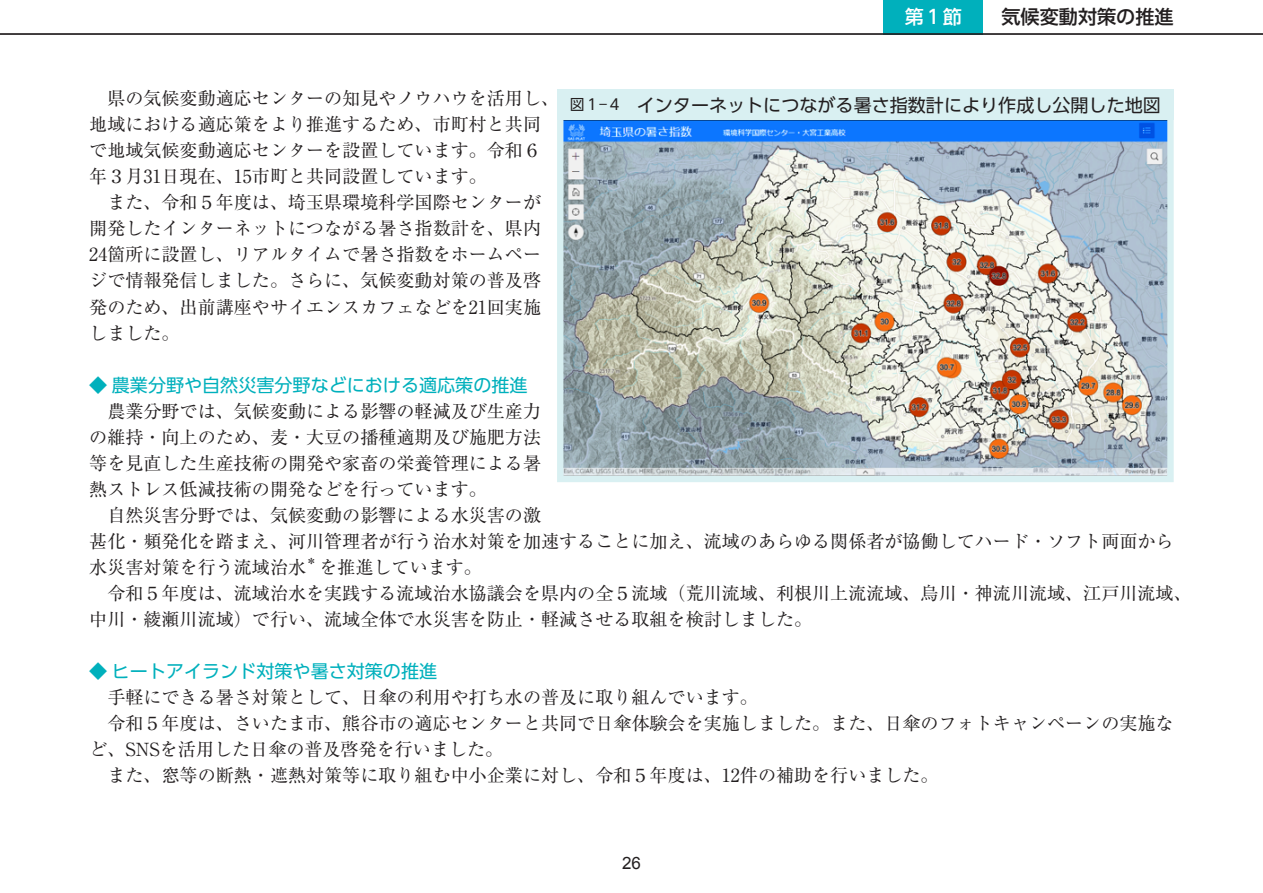
<style>
.page{position:relative;width:1263px;height:893px;background:#fff}
.page>*{position:absolute;margin:0;border:0;box-sizing:border-box;transform-origin:0 0}
.t1{font:500 19.2px "UD Shin Go Pro";color:#231f20}
.t2{font:500 19.2px "UD Shin Go Pro";color:#fff}
.t3{font:18px/26.1px "Ryumin Pro";color:#231f20}
.t4{font:18px "UD Shin Go Pro";color:#00b0bc}
.t5{font:18px "UD Shin Go Pro";color:#231f20}
.t6{font:16.95px "Arial";color:#231f20}
.t7{font:10.5px "Ryumin Pro";color:#231f20}
.s1{font-weight:300}
.s2{font-size:14.85px}
</style>
<div class="page">
<div style="left:883px;top:0;width:100px;height:34px;background:#00b0bc"></div>
<hr style="left:0;top:33px;width:1263px;height:2px;background:#231f20">
<img style="left:564px;top:120px;width:603px;height:355px">
<div style="left:557px;top:89px;width:617px;height:393px;border:6px solid #d9f0f2"></div>
<div style="left:557px;top:89px;width:617px;height:31px;background:#d9f0f2"></div>
<p class="t2" style="left:905px;top:1px;width:59px">第１節</p>
<p class="t1" style="left:1001px;top:1px;width:174px">気候変動対策の推進</p>
<p class="t3" style="left:89px;top:84px;width:471px">　県の気候変動適応センターの知見やノウハウを活用し、地域における適応策をより推進するため、市町村と共同で地域気候変動適応センターを設置しています。令和６年３月３１日現在、１５市町と共同設置しています。<br>　また、令和５年度は、埼玉県環境科学国際センターが開発したインターネットにつながる暑さ指数計を、県内<br>２４箇所に設置し、リアルタイムで暑さ指数をホームページで情報発信しました。さらに、気候変動対策の普及啓発のため、出前講座やサイエンスカフェなどを２１回実施しました。</p>
<p class="t4" style="left:89px;top:370px;width:440px"><span class="s1">◆</span> 農業分野や自然災害分野などにおける適応策の推進</p>
<p class="t3" style="left:89px;top:397px;width:453px">　農業分野では、気候変動による影響の軽減及び生産力の維持・向上のため、麦・大豆の播種適期及び施肥方法等を見直した生産技術の開発や家畜の栄養管理による暑熱ストレス低減技術の開発などを行っています。<br>　自然災害分野では、気候変動の影響による水災害の激</p>
<p class="t5" style="left:570px;top:90px;width:593px"><span class="s2">図１―４　</span>インターネットにつながる暑さ指数計により作成し公開した地図</p>
<p class="t3" style="left:89px;top:527px;width:1086px">甚化・頻発化を踏まえ、河川管理者が行う治水対策を加速することに加え、流域のあらゆる関係者が協働してハード・ソフト両面から水災害対策を行う流域治水</p>
<p class="t7" style="left:306px;top:553px;width:12px">＊</p>
<p class="t3" style="left:89px;top:553px;width:1104px;text-indent:230px">を推進しています。<br>　令和５年度は、流域治水を実践する流域治水協議会を県内の全５流域（荒川流域、利根川上流流域、烏川・神流川流域、江戸川流域、中川・綾瀬川流域）で行い、流域全体で水災害を防止・軽減させる取組を検討しました。</p>
<p class="t4" style="left:89px;top:657px;width:349px"><span class="s1">◆</span> ヒートアイランド対策や暑さ対策の推進</p>
<p class="t3" style="left:89px;top:683px;width:1086px">　手軽にできる暑さ対策として、日傘の利用や打ち水の普及に取り組んでいます。<br>　令和５年度は、さいたま市、熊谷市の適応センターと共同で日傘体験会を実施しました。また、日傘のフォトキャンペーンの実施など、SNSを活用した日傘の普及啓発を行いました。<br>　また、窓等の断熱・遮熱対策等に取り組む中小企業に対し、令和５年度は、１２件の補助を行いました。</p>
<p class="t6" style="left:622px;top:852px;width:20px">26</p>
</div>
